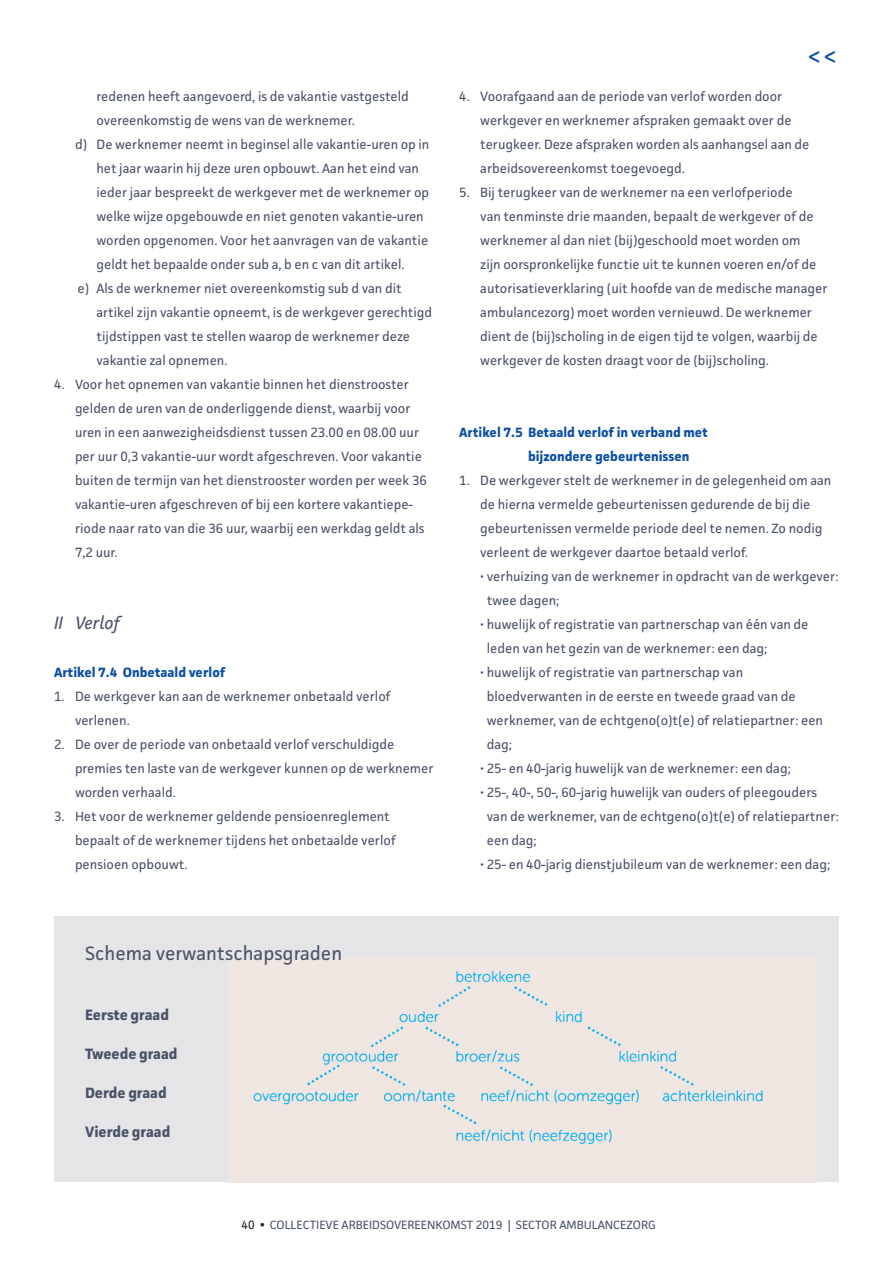
<style>
.page{position:relative;width:893px;height:1263px;background:#fff}
.page>*{position:absolute;margin:0;border:0;box-sizing:border-box;transform-origin:0 0}
.t1{font:30px "DIN Pro";color:#0d50a3}
.br{font:19.5px "Facit";color:#495368}
.br-2{font:italic 18px "Facit";color:#495368}
.br-3{font:700 15px "Facit";color:#495368}
.br-4{font:13.5px/24px "Facit";color:#495368}
.tkp{font:700 13.5px/24px "Facit";color:#0d50a3}
.t2{font:12px "Facit";color:#495368}
.s1{color:#231f20}
.s2{font-weight:700;color:#231f20}
</style>
<div class="page">
<div style="left:54px;top:917px;width:785px;height:265px;background:#e5e4e7"></div>
<img style="left:253px;top:971px;width:510px;height:173px">
<p class="br-4" style="left:97px;top:84px;width:314px">redenen heeft aangevoerd, is de vakantie vastgesteld overeenkomstig de wens van de werknemer.</p>
<p class="br-4" style="left:97px;top:132px;width:334px;text-indent:-22px">d) De werknemer neemt in beginsel alle vakantie-uren op in het jaar waarin hij deze uren opbouwt. Aan het eind van ieder jaar bespreekt de werkgever met de werknemer op welke wijze opgebouwde en niet genoten vakantie-uren worden opgenomen. Voor het aanvragen van de vakantie geldt het bepaalde onder sub a, b en c van dit artikel.</p>
<p class="br-4" style="left:97px;top:276px;width:337px;text-indent:-19px">e) Als de werknemer niet overeenkomstig sub d van dit artikel zijn vakantie opneemt, is de werkgever gerechtigd tijdstippen vast te stellen waarop de werknemer deze vakantie zal opnemen.</p>
<p class="br-4" style="left:75px;top:372px;width:353px;text-indent:-21px">4. Voor het opnemen van vakantie binnen het dienstrooster gelden de uren van de onderliggende dienst, waarbij voor uren in een aanwezigheidsdienst tussen 23.00 en 08.00 uur per uur 0,3 vakantie-uur wordt afgeschreven. Voor vakantie buiten de termijn van het dienstrooster worden per week 36 vakantie-uren afgeschreven of bij een kortere vakantiepe&shy;riode naar rato van die 36 uur, waarbij een werkdag geldt als 7,2 uur.</p>
<p class="br-2" style="left:54px;top:611px;width:67px">II Verlof</p>
<p class="tkp" style="left:54px;top:660px;width:173px">Artikel 7.4 Onbetaald verlof</p>
<p class="br-4" style="left:75px;top:684px;width:317px;text-indent:-21px">1. De werkgever kan aan de werknemer onbetaald verlof verlenen.</p>
<p class="br-4" style="left:75px;top:732px;width:360px;text-indent:-21px">2. De over de periode van onbetaald verlof verschuldigde premies ten laste van de werkgever kunnen op de werknemer worden verhaald.</p>
<p class="br-4" style="left:75px;top:804px;width:322px;text-indent:-21px">3. Het voor de werknemer geldende pensioenreglement bepaalt of de werknemer tijdens het onbetaalde verlof pensioen opbouwt.</p>
<h1 class="t1" style="left:806px;top:32px;width:33px">&lt;&lt;</h1>
<p class="br-4" style="left:480px;top:84px;width:331px;text-indent:-21px">4. Voorafgaand aan de periode van verlof worden door werkgever en werknemer afspraken gemaakt over de terugkeer. Deze afspraken worden als aanhangsel aan de arbeidsovereenkomst toegevoegd.</p>
<p class="br-4" style="left:480px;top:180px;width:349px;text-indent:-21px">5. Bij terugkeer van de werknemer na een verlofperiode<br>van tenminste drie maanden, bepaalt de werkgever of de werknemer al dan niet (bij)geschoold moet worden om<br>zijn oorspronkelijke functie uit te kunnen voeren en/of de autorisatieverklaring (uit hoofde van de medische manager ambulancezorg) moet worden vernieuwd. De werknemer dient de (bij)scholing in de eigen tijd te volgen, waarbij de werkgever de kosten draagt voor de (bij)scholing.</p>
<p class="tkp" style="left:528px;top:420px;width:181px;text-indent:-69px">Artikel 7.5 Betaald verlof in verband met bijzondere gebeurtenissen</p>
<p class="br-4" style="left:480px;top:468px;width:353px;text-indent:-21px">1. De werkgever stelt de werknemer in de gelegenheid om aan de hierna vermelde gebeurtenissen gedurende de bij die gebeurtenissen vermelde periode deel te nemen. Zo nodig verleent de werkgever daartoe betaald verlof.</p>
<p class="br-4" style="left:487px;top:564px;width:353px;text-indent:-7px">• verhuizing van de werknemer in opdracht van de werkgever: twee dagen;</p>
<p class="br-4" style="left:487px;top:612px;width:323px;text-indent:-7px">• huwelijk of registratie van partnerschap van één van de leden van het gezin van de werknemer: een dag;</p>
<p class="br-4" style="left:487px;top:660px;width:338px;text-indent:-7px">• huwelijk of registratie van partnerschap van bloedverwanten in de eerste en tweede graad van de werknemer, van de echtgeno(o)t(e) of relatiepartner: een dag;</p>
<p class="br-4" style="left:480px;top:756px;width:312px">• 25- en 40-jarig huwelijk van de werknemer: een dag;</p>
<p class="br-4" style="left:487px;top:780px;width:354px;text-indent:-7px">• 25-, 40-, 50-, 60-jarig huwelijk van ouders of pleegouders van de werknemer, van de echtgeno(o)t(e) of relatiepartner: een dag;</p>
<p class="br-4" style="left:480px;top:852px;width:351px">• 25- en 40-jarig dienstjubileum van de werknemer: een dag;</p>
<p class="br" style="left:85px;top:941px;width:259px">Schema verwantschapsgraden</p>
<p class="br-3" style="left:85px;top:1005px;width:86px">Eerste graad</p>
<p class="br-3" style="left:85px;top:1044px;width:94px">Tweede graad</p>
<p class="br-3" style="left:85px;top:1083px;width:83px">Derde graad</p>
<p class="br-3" style="left:85px;top:1122px;width:87px">Vierde graad</p>
<p class="t2" style="left:242px;top:1217px;width:416px"><span class="s1">40</span> <span class="s2">•</span> COLLECTIEVE ARBEIDSOVEREENKOMST 2019 | SECTOR AMBULANCEZORG</p>
</div>
